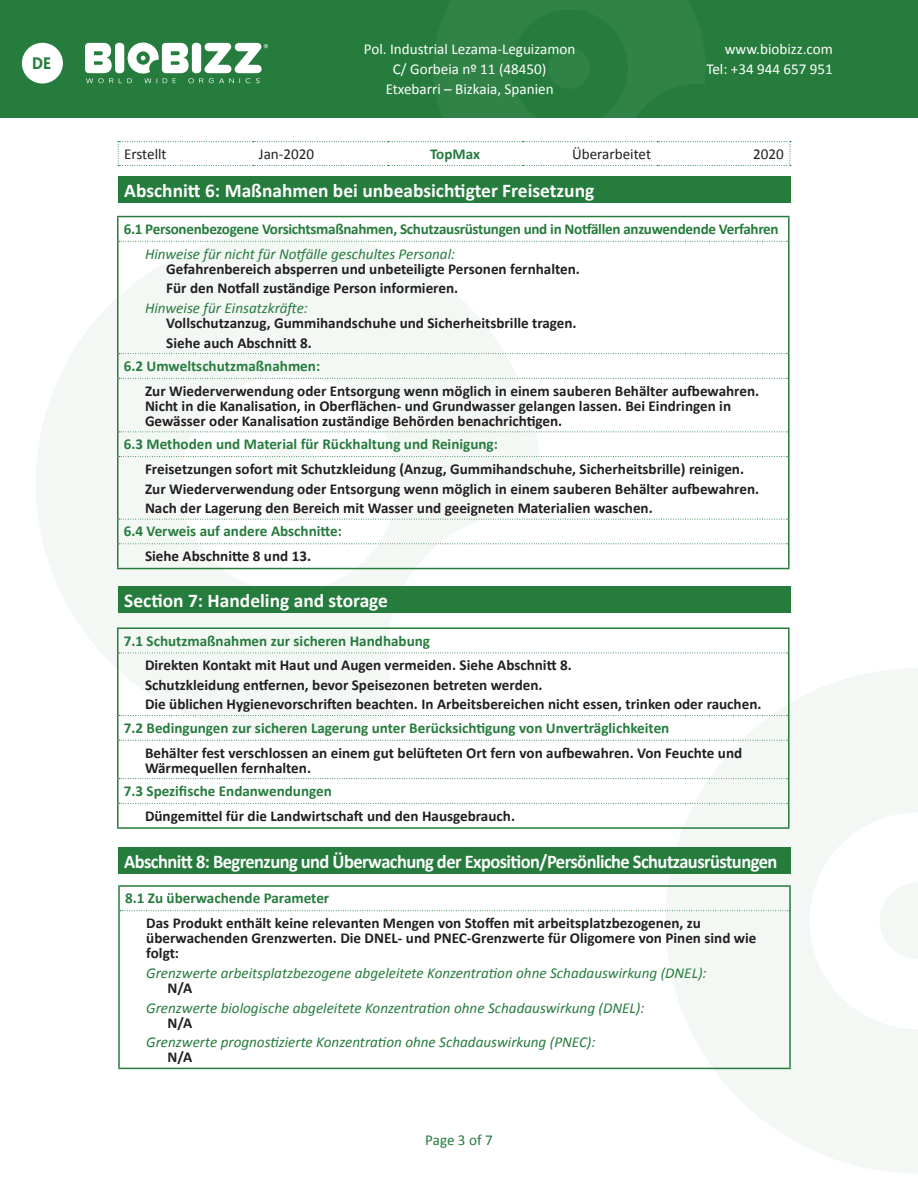
<style>
.page{position:relative;width:918px;height:1188px;background:#fff}
.page>*{position:absolute;margin:0;border:0;box-sizing:border-box;transform-origin:0 0}
.Paragraph_Style1{font:700 19.5px "Calibri";color:#fff}
.Paragraph_Style1-2{font:700 19.5px "Calibri";letter-spacing:-.03em;color:#fff;scale:.95 1}
.t1{font:500 16.65px "Geomanist";color:#267c3d}
.Paragraph_Style3{font:700 15.15px/15.1px "Calibri";color:#231f20}
.Paragraph_Style1-3{font:italic 15.15px "Calibri";color:#267c3d}
.Paragraph_Style1-4{font:700 15.15px "Calibri";color:#267c3d}
.t2{font:15.15px/20px "Calibri";color:#fff;text-align:center}
.Paragraph_Style1-5{font:700 15.15px "Calibri";letter-spacing:-.02em;color:#267c3d}
.t3{font:15.15px "Calibri";color:#231f20}
.Paragraph_Style1-6{font:15.15px "Calibri";letter-spacing:-.005em;color:#267c3d}
</style>
<div class="page">
<div style="left:0;top:0;width:918px;height:118px;background:#267c3d"></div>
<svg style="left:85px;top:43px;width:183px;height:40px"></svg>
<svg style="left:36px;top:242px;width:505px;height:473px;fill:#f4f8f5"></svg>
<div style="left:250px;top:445px;width:77px;height:77px;background:#f4f8f5;border-radius:50%"></div>
<svg style="left:665px;top:669px;width:253px;height:504px;fill:#f4f8f5"></svg>
<svg style="left:879px;top:882px;width:39px;height:77px"></svg>
<div style="left:549px;top:47px;width:41px;height:42px;background:#308246;border-radius:50%"></div>
<svg style="left:118px;top:141px;width:673px;height:25px"></svg>
<div style="left:22px;top:43px;width:41px;height:41px;background:#fff;border-radius:50%"></div>
<div style="left:118px;top:176px;width:673px;height:27px;background:#267c3d"></div>
<div style="left:118px;top:586px;width:673px;height:27px;background:#267c3d"></div>
<div style="left:118px;top:847px;width:673px;height:27px;background:#267c3d"></div>
<hr style="left:117px;top:216px;width:673px;height:1px;background:#267c3d">
<svg style="left:117px;top:217px;width:671px;height:25px"></svg>
<hr style="left:788px;top:217px;width:2px;height:24px;background:#267c3d">
<hr style="left:117px;top:241px;width:1px;height:113px;background:#267c3d">
<hr style="left:788px;top:241px;width:2px;height:113px;background:#267c3d">
<svg style="left:117px;top:353px;width:671px;height:26px"></svg>
<hr style="left:788px;top:354px;width:2px;height:24px;background:#267c3d">
<hr style="left:117px;top:378px;width:1px;height:54px;background:#267c3d">
<hr style="left:788px;top:378px;width:2px;height:54px;background:#267c3d">
<hr style="left:788px;top:432px;width:2px;height:25px;background:#267c3d">
<hr style="left:117px;top:568px;width:673px;height:1px;background:#267c3d">
<hr style="left:117px;top:457px;width:1px;height:62px;background:#267c3d">
<hr style="left:788px;top:457px;width:2px;height:62px;background:#267c3d">
<hr style="left:788px;top:519px;width:2px;height:25px;background:#267c3d">
<svg style="left:117px;top:432px;width:671px;height:25px"></svg>
<svg style="left:117px;top:519px;width:672px;height:49px"></svg>
<hr style="left:788px;top:544px;width:2px;height:24px;background:#267c3d">
<hr style="left:117px;top:627px;width:673px;height:2px;background:#267c3d">
<svg style="left:117px;top:629px;width:671px;height:25px"></svg>
<hr style="left:788px;top:629px;width:2px;height:24px;background:#267c3d">
<hr style="left:117px;top:653px;width:1px;height:62px;background:#267c3d">
<hr style="left:788px;top:653px;width:2px;height:62px;background:#267c3d">
<svg style="left:117px;top:715px;width:671px;height:26px"></svg>
<hr style="left:788px;top:715px;width:2px;height:25px;background:#267c3d">
<hr style="left:117px;top:740px;width:1px;height:39px;background:#267c3d">
<hr style="left:788px;top:740px;width:2px;height:39px;background:#267c3d">
<hr style="left:788px;top:779px;width:2px;height:24px;background:#267c3d">
<svg style="left:117px;top:778px;width:671px;height:49px"></svg>
<hr style="left:788px;top:803px;width:2px;height:24px;background:#267c3d">
<hr style="left:117px;top:827px;width:673px;height:2px;background:#267c3d">
<svg style="left:120px;top:910px;width:669px;height:1px"></svg>
<hr style="left:118px;top:885px;width:673px;height:2px;background:#267c3d">
<hr style="left:118px;top:887px;width:2px;height:24px;background:#267c3d">
<hr style="left:789px;top:887px;width:2px;height:24px;background:#267c3d">
<hr style="left:118px;top:911px;width:2px;height:157px;background:#267c3d">
<hr style="left:789px;top:911px;width:2px;height:157px;background:#267c3d">
<hr style="left:118px;top:1068px;width:673px;height:1px;background:#267c3d">
<p class="t1" style="left:32px;top:53px;width:20px">DE</p>
<p class="t2" style="left:364px;top:38px;width:213px">Pol. Industrial Lezama-Leguizamon<br>C/ Gorbeia nº 11 (48450)<br>Etxebarri – Bizkaia, Spanien</p>
<p class="t2" style="left:706px;top:38px;width:128px;text-align:right">www.biobizz.com<br>Tel: +34 944 657 951</p>
<p class="t3" style="left:124px;top:145px;width:44px">Erstellt</p>
<p class="t3" style="left:259px;top:145px;width:57px">Jan-2020</p>
<p class="Paragraph_Style1-4" style="left:430px;top:143px;width:51px">TopMax</p>
<p class="t3" style="left:572px;top:145px;width:80px">Überarbeitet</p>
<p class="t3" style="left:753px;top:145px;width:32px">2020</p>
<p class="Paragraph_Style1" style="left:124px;top:176px;width:472px">Abschnitt 6: Maßnahmen bei unbeabsichtigter Freisetzung</p>
<p class="Paragraph_Style1-5" style="left:124px;top:218px;width:656px">6.1 Personenbezogene Vorsichtsmaßnahmen, Schutzausrüstungen und in Notfällen anzuwendende Verfahren</p>
<p class="Paragraph_Style1-3" style="left:145px;top:243px;width:312px">Hinweise für nicht für Notfälle geschultes Personal:</p>
<p class="Paragraph_Style3" style="left:166px;top:261px;width:415px">Gefahrenbereich absperren und unbeteiligte Personen fernhalten.</p>
<p class="Paragraph_Style3" style="left:166px;top:280px;width:294px">Für den Notfall zuständige Person informieren.</p>
<p class="Paragraph_Style1-3" style="left:145px;top:297px;width:165px">Hinweise für Einsatzkräfte:</p>
<p class="Paragraph_Style3" style="left:166px;top:315px;width:412px">Vollschutzanzug, Gummihandschuhe und Sicherheitsbrille tragen.</p>
<p class="Paragraph_Style3" style="left:166px;top:335px;width:147px">Siehe auch Abschnitt 8.</p>
<p class="Paragraph_Style1-4" style="left:124px;top:355px;width:198px">6.2 Umweltschutzmaßnahmen:</p>
<p class="Paragraph_Style3" style="left:145px;top:383px;width:616px">Zur Wiederverwendung oder Entsorgung wenn möglich in einem sauberen Behälter aufbewahren.<br>Nicht in die Kanalisation, in Oberflächen- und Grundwasser gelangen lassen. Bei Eindringen in<br>Gewässer oder Kanalisation zuständige Behörden benachrichtigen.</p>
<p class="Paragraph_Style1-4" style="left:124px;top:433px;width:376px">6.3 Methoden und Material für Rückhaltung und Reinigung:</p>
<p class="Paragraph_Style3" style="left:145px;top:461px;width:601px">Freisetzungen sofort mit Schutzkleidung (Anzug, Gummihandschuhe, Sicherheitsbrille) reinigen.</p>
<p class="Paragraph_Style3" style="left:145px;top:480px;width:616px">Zur Wiederverwendung oder Entsorgung wenn möglich in einem sauberen Behälter aufbewahren.</p>
<p class="Paragraph_Style3" style="left:145px;top:500px;width:509px">Nach der Lagerung den Bereich mit Wasser und geeigneten Materialien waschen.</p>
<p class="Paragraph_Style1-4" style="left:124px;top:521px;width:220px">6.4 Verweis auf andere Abschnitte:</p>
<p class="Paragraph_Style3" style="left:145px;top:548px;width:168px">Siehe Abschnitte 8 und 13.</p>
<p class="Paragraph_Style1" style="left:124px;top:586px;width:265px">Section 7: Handeling and storage</p>
<p class="Paragraph_Style1-4" style="left:124px;top:630px;width:308px">7.1 Schutzmaßnahmen zur sicheren Handhabung</p>
<p class="Paragraph_Style3" style="left:145px;top:657px;width:428px">Direkten Kontakt mit Haut und Augen vermeiden. Siehe Abschnitt 8.</p>
<p class="Paragraph_Style3" style="left:145px;top:677px;width:399px">Schutzkleidung entfernen, bevor Speisezonen betreten werden.</p>
<p class="Paragraph_Style3" style="left:145px;top:696px;width:618px">Die üblichen Hygienevorschriften beachten. In Arbeitsbereichen nicht essen, trinken oder rauchen.</p>
<p class="Paragraph_Style1-4" style="left:124px;top:717px;width:547px">7.2 Bedingungen zur sicheren Lagerung unter Berücksichtigung von Unverträglichkeiten</p>
<p class="Paragraph_Style3" style="left:145px;top:744px;width:599px">Behälter fest verschlossen an einem gut belüfteten Ort fern von aufbewahren. Von Feuchte und<br>Wärmequellen fernhalten.</p>
<p class="Paragraph_Style1-4" style="left:124px;top:780px;width:210px">7.3 Spezifische Endanwendungen</p>
<p class="Paragraph_Style3" style="left:145px;top:808px;width:372px">Düngemittel für die Landwirtschaft und den Hausgebrauch.</p>
<p class="Paragraph_Style1-2" style="left:124px;top:848px;width:689px">Abschnitt 8: Begrenzung und Überwachung der Exposition/Persönliche Schutzausrüstungen</p>
<p class="Paragraph_Style1-4" style="left:125px;top:888px;width:206px">8.1 Zu überwachende Parameter</p>
<p class="Paragraph_Style3" style="left:146px;top:915px;width:612px">Das Produkt enthält keine relevanten Mengen von Stoffen mit arbeitsplatzbezogenen, zu überwachenden Grenzwerten. Die DNEL- und PNEC-Grenzwerte für Oligomere von Pinen sind wie folgt:</p>
<p class="Paragraph_Style1-3" style="left:146px;top:962px;width:562px">Grenzwerte arbeitsplatzbezogene abgeleitete Konzentration ohne Schadauswirkung (DNEL):</p>
<p class="Paragraph_Style3" style="left:168px;top:980px;width:26px">N/A</p>
<p class="Paragraph_Style1-3" style="left:146px;top:997px;width:500px">Grenzwerte biologische abgeleitete Konzentration ohne Schadauswirkung (DNEL):</p>
<p class="Paragraph_Style3" style="left:168px;top:1015px;width:26px">N/A</p>
<p class="Paragraph_Style1-3" style="left:146px;top:1032px;width:451px">Grenzwerte prognostizierte Konzentration ohne Schadauswirkung (PNEC):</p>
<p class="Paragraph_Style3" style="left:168px;top:1049px;width:26px">N/A</p>
<p class="Paragraph_Style1-6" style="left:425px;top:1131px;width:69px">Page 3 of 7</p>
</div>
